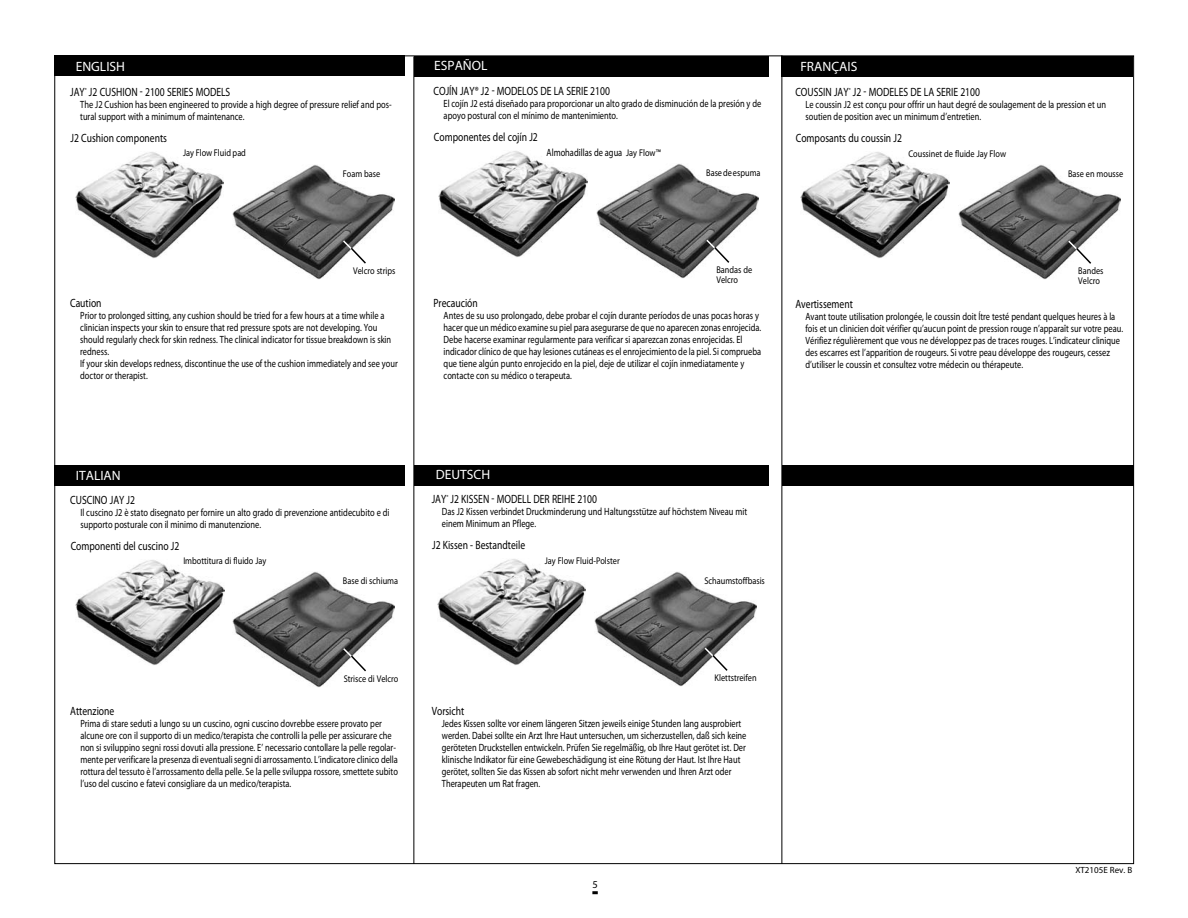
<style>
.page{position:relative;width:1188px;height:918px;background:#fff}
.page>*{position:absolute;margin:0;border:0;box-sizing:border-box;transform-origin:0 0}
.t1{font:13.5px "Myriad Pro";color:#fff}
.t2{font:12px "Myriad Pro";color:#000;scale:.8 1}
.t3{font:10.5px/12px "Myriad Pro";color:#000;scale:.8 1}
.t4{font:10.5px "Myriad Pro";color:#000}
.t5{font:9.75px/9.8px "Myriad Pro";color:#000;scale:.85 1}
.t6{font:9px "Myriad Pro";color:#000}
.s1{font-size:9.75px}
</style>
<div class="page">
<div style="left:55px;top:56px;width:350px;height:20px;background:#000"></div>
<div style="left:414px;top:56px;width:354px;height:20px;background:#000"></div>
<div style="left:782px;top:56px;width:351px;height:20px;background:#000"></div>
<div style="left:55px;top:465px;width:350px;height:20px;background:#000"></div>
<div style="left:414px;top:465px;width:354px;height:21px;background:#000"></div>
<div style="left:782px;top:466px;width:352px;height:20px;background:#000"></div>
<hr style="left:414px;top:56px;width:1px;height:808px;background:#000">
<hr style="left:782px;top:55px;width:1px;height:809px;background:#000">
<svg style="left:592px;top:891px;width:6px;height:3px"></svg>
<img style="left:75px;top:152px;width:149px;height:106px">
<img style="left:233px;top:165px;width:162px;height:115px">
<svg style="left:341px;top:239px;width:27px;height:26px"></svg>
<img style="left:76px;top:560px;width:148px;height:105px">
<img style="left:233px;top:572px;width:162px;height:115px">
<svg style="left:342px;top:647px;width:26px;height:26px"></svg>
<img style="left:801px;top:152px;width:148px;height:106px">
<img style="left:958px;top:165px;width:162px;height:115px">
<svg style="left:1067px;top:239px;width:26px;height:26px"></svg>
<img style="left:439px;top:151px;width:148px;height:106px">
<img style="left:596px;top:164px;width:162px;height:115px">
<svg style="left:705px;top:238px;width:26px;height:26px"></svg>
<img style="left:437px;top:559px;width:149px;height:106px">
<img style="left:594px;top:572px;width:162px;height:115px">
<svg style="left:703px;top:646px;width:26px;height:26px"></svg>
<p class="t1" style="left:76px;top:58px;width:42px">ENGLISH</p>
<p class="t1" style="left:434px;top:57px;width:55px">ESPAÑOL</p>
<p class="t1" style="left:800px;top:58px;width:9px">FRAN</p>
<p class="t1" style="left:831px;top:58px;width:26px">ÇAIS</p>
<p class="t2" style="left:70px;top:85px;width:202px">Jay<sup>®</sup> J2 Cushion - 2100 series models</p>
<p class="t3" style="left:80px;top:98px;width:391px;text-indent:-10px">The J2 Cushion has been engineered to provide a high degree of pressure relief and pos&shy;tural support with a minimum of maintenance.</p>
<p class="t2" style="left:434px;top:84px;width:222px">COJÍN JAY® J2 - MODELOS DE LA SERIE 2100</p>
<p class="t3" style="left:444px;top:98px;width:399px;text-indent:-10px">El cojín J2 está diseñado para proporcionar un alto grado de disminución de la presión y de apoyo postural con el mínimo de mantenimiento.</p>
<p class="t2" style="left:795px;top:85px;width:232px">COUSSIN JAY<sup>®</sup> J2 - MODELES DE LA SERIE 2100</p>
<p class="t3" style="left:805px;top:99px;width:377px">Le coussin J2 est conçu pour offrir un haut degré de soulagement de la pression et un soutien de position avec un minimum d’entretien.</p>
<p class="t2" style="left:71px;top:131px;width:122px">J2 Cushion components</p>
<p class="t2" style="left:434px;top:130px;width:131px">Componentes del cojín J2</p>
<p class="t2" style="left:796px;top:131px;width:134px">Composants du coussin J2</p>
<p class="t5" style="left:183px;top:148px;width:75px">Jay Flow Fluid pad</p>
<p class="t3" style="left:547px;top:147px;width:144px">Almohadillas de agua <span class="s1">Jay Flow™</span></p>
<p class="t5" style="left:908px;top:148px;width:117px">Coussinet de fluide Jay Flow</p>
<p class="t5" style="left:343px;top:168px;width:46px">Foam base</p>
<p class="t5" style="left:706px;top:168px;width:66px">Base de espuma</p>
<p class="t5" style="left:1068px;top:169px;width:67px">Base en mousse</p>
<p class="t5" style="left:353px;top:265px;width:51px">Velcro strips</p>
<p class="t5" style="left:716px;top:265px;width:44px">Bandas de<br>Velcro</p>
<p class="t5" style="left:1078px;top:266px;width:31px">Bandes<br>Velcro</p>
<p class="t2" style="left:70px;top:296px;width:41px">Caution</p>
<p class="t3" style="left:80px;top:310px;width:398px">Prior to prolonged sitting, any cushion should be tried for a few hours at a time while a clinician inspects your skin to ensure that red pressure spots are not developing. You should regularly check for skin redness. The clinical indicator for tissue breakdown is skin redness.<br>If your skin develops redness, discontinue the use of the cushion immediately and see your doctor or therapist.</p>
<p class="t2" style="left:434px;top:295px;width:57px">Precaución</p>
<p class="t3" style="left:444px;top:309px;width:399px;text-indent:-10px">Antes de su uso prolongado, debe probar el cojín durante períodos de unas pocas horas y hacer que un médico examine su piel para asegurarse de que no aparecen zonas enrojecida.<br>Debe hacerse examinar regularmente para verificar si aparezcan zonas enrojecidas. El indicador clínico de que hay lesiones cutáneas es el enrojecimiento de la piel. Si comprueba que tiene algún punto enrojecido en la piel, deje de utilizar el cojín inmediatamente y contacte con su médico o terapeuta.</p>
<p class="t2" style="left:795px;top:296px;width:73px">Avertissement</p>
<p class="t3" style="left:805px;top:310px;width:399px;text-indent:-10px">Avant toute utilisation prolongée, le coussin doit Ítre testé pendant quelques heures à la fois et un clinicien doit vérifier qu’aucun point de pression rouge n’apparaît sur votre peau.<br>Vérifiez régulièrement que vous ne développez pas de traces rouges. L’indicateur clinique des escarres est l’apparition de rougeurs. Si votre peau développe des rougeurs, cessez d’utiliser le coussin et consultez votre médecin ou thérapeute.</p>
<p class="t1" style="left:76px;top:467px;width:46px">Italian</p>
<p class="t1" style="left:436px;top:466px;width:54px">DEUTSCH</p>
<p class="t2" style="left:70px;top:492px;width:83px">Cusci no Jay J2</p>
<p class="t3" style="left:80px;top:506px;width:388px">Il cuscino J2 è stato disegnato per fornire un alto grado di prevenzione antidecubito e di supporto posturale con il minimo di manutenzione.</p>
<p class="t2" style="left:432px;top:492px;width:208px">JAY<sup>®</sup> J2 Kissen - Modell der Reihe 2100</p>
<p class="t3" style="left:442px;top:506px;width:383px">Das J2 Kissen verbindet Druckminderung und Haltungsstütze auf höchstem Niveau mit einem Minimum an Pflege.</p>
<p class="t2" style="left:71px;top:538px;width:137px">Componenti del cuscino J2</p>
<p class="t2" style="left:432px;top:538px;width:118px">J2 Kissen - Bestandteile</p>
<p class="t5" style="left:183px;top:556px;width:99px">Imbottitura di fluido Jay</p>
<p class="t5" style="left:545px;top:555px;width:90px">Jay Flow Fluid-Polster</p>
<p class="t5" style="left:343px;top:576px;width:66px">Base di schiuma</p>
<p class="t5" style="left:704px;top:576px;width:73px">Schaumstoffbasis</p>
<p class="t5" style="left:344px;top:673px;width:66px">Strisce di Velcro</p>
<p class="t2" style="left:70px;top:704px;width:57px">Attenzione</p>
<p class="t3" style="left:80px;top:717px;width:399px">Prima di stare seduti a lungo su un cuscino, ogni cuscino dovrebbe essere provato per alcune ore con il supporto di un medico/terapista che controlli la pelle per assicurare che non si sviluppino segni rossi dovuti alla pressione. E’ necessario contollare la pelle regolar&shy;mente per verificare la presenza di eventuali segni di arrossamento. L’indicatore clinico della rottura del tessuto è l’arrossamento della pelle. Se la pelle sviluppa rossore, smettete subito l’uso del cuscino e fatevi consigliare da un medico/terapista.</p>
<p class="t5" style="left:715px;top:673px;width:51px">Klettstreifen</p>
<p class="t2" style="left:432px;top:703px;width:42px">Vorsicht</p>
<p class="t3" style="left:442px;top:717px;width:382px">Jedes Kissen sollte vor einem längeren Sitzen jeweils einige Stunden lang ausprobiert werden. Dabei sollte ein Arzt Ihre Haut untersuchen, um sicherzustellen, daß sich keine geröteten Druckstellen entwickeln. Prüfen Sie regelmäßig, ob Ihre Haut gerötet ist. Der klinische Indikator für eine Gewebeschädigung ist eine Rötung der Haut. Ist Ihre Haut gerötet, sollten Sie das Kissen ab sofort nicht mehr verwenden und Ihren Arzt oder Therapeuten um Rat fragen.</p>
<p class="t4" style="left:592px;top:878px;width:7px">5</p>
<p class="t6" style="left:1075px;top:865px;width:59px">XT2105E Rev. B</p>
</div>
